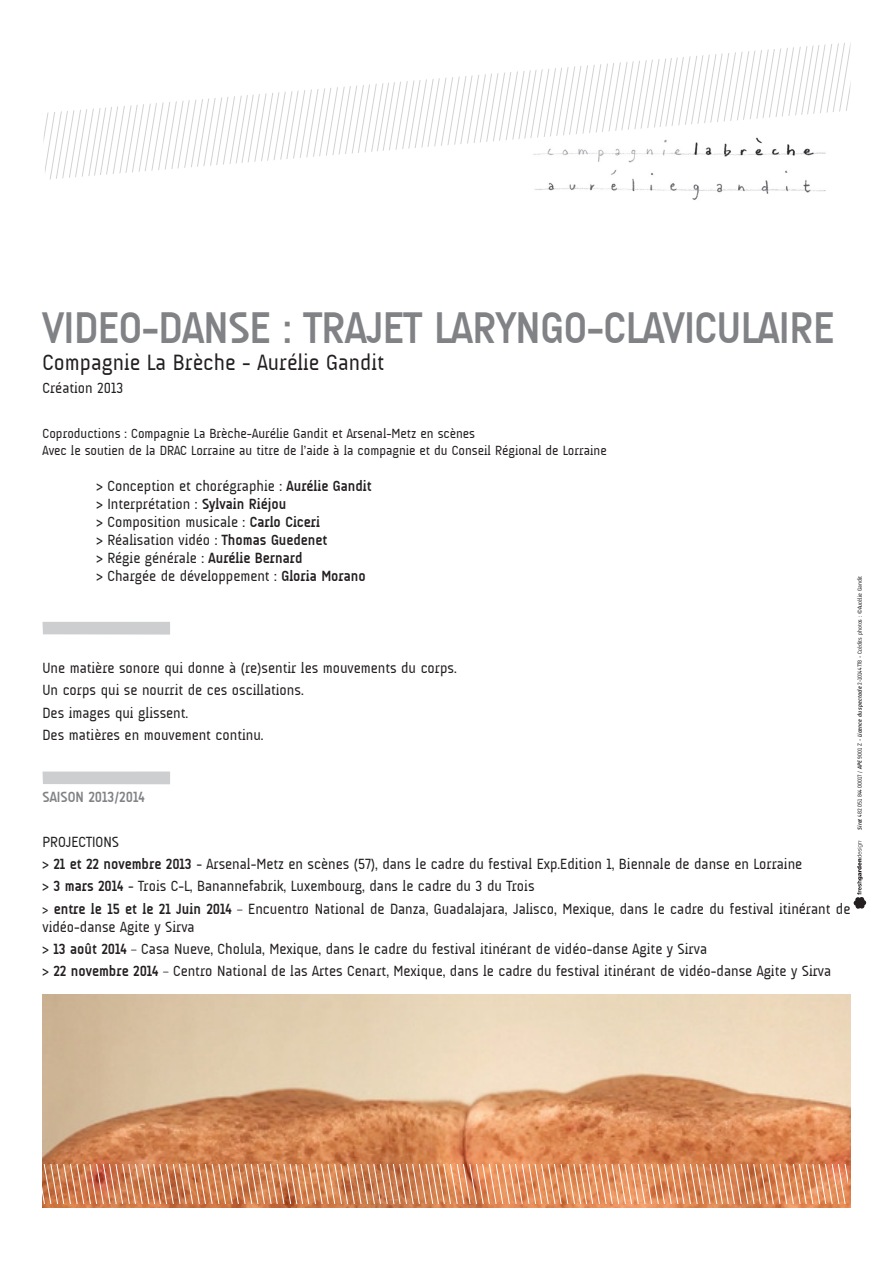
<style>
.page{position:relative;width:893px;height:1263px;background:#fff}
.page>*{position:absolute;margin:0;border:0;box-sizing:border-box;transform-origin:0 0}
.t1{font:700 45px "A Udimat";letter-spacing:-.01em;color:#808285}
.t2{font:22.5px "A Udimat";color:#231f20}
.t3{font:15px/18px "A Udimat";color:#231f20}
.t4{font:700 15px "A Udimat";color:#808285}
.t5{font:13.5px "A Udimat";color:#231f20}
.t6{font:6px "A Udimat";color:#231f20}
.s1{font-weight:700}
.s2{font-weight:700;font-style:italic}
.s3{font-size:13.5px}
</style>
<div class="page">
<div style="left:43px;top:622px;width:127px;height:12px;background:#cdced0"></div>
<div style="left:43px;top:771px;width:127px;height:13px;background:#cdced0"></div>
<svg style="left:43px;top:43px;width:807px;height:137px"></svg>
<img style="left:42px;top:994px;width:808px;height:213px">
<svg style="left:42px;top:1164px;width:806px;height:39px;background:#da9168"></svg>
<svg style="left:853px;top:840px;width:13px;height:69px"></svg>
<img style="left:514px;top:117px;width:335px;height:83px">
<p class="t1" style="left:43px;top:303px;width:793px">VIDEO-DANSE : TRAJET LARYNGO-CLAVICULAIRE</p>
<p class="t2" style="left:43px;top:350px;width:343px">Compagnie La Brèche - Aurélie Gandit</p>
<p class="t3" style="left:43px;top:378px;width:82px">Création 2013</p>
<p class="t5" style="left:43px;top:426px;width:434px">Coproductions : Compagnie La Brèche-Aurélie Gandit et Arsenal-Metz en scènes</p>
<p class="t5" style="left:43px;top:442px;width:566px">Avec le soutien de la DRAC Lorraine au titre de l’aide à la compagnie et du Conseil Régional de Lorraine</p>
<p class="t3" style="left:97px;top:476px;width:277px">&gt; Conception et chorégraphie : <span class="s1">Aurélie Gandit</span></p>
<p class="t3" style="left:97px;top:494px;width:191px">&gt; Interprétation : <span class="s1">Sylvain Riéjou</span></p>
<p class="t3" style="left:97px;top:512px;width:225px">&gt; Composition musicale : <span class="s1">Carlo Ciceri</span></p>
<p class="t3" style="left:97px;top:530px;width:232px">&gt; Réalisation vidéo : <span class="s1">Thomas Guedenet</span></p>
<p class="t3" style="left:97px;top:548px;width:207px">&gt; Régie générale : <span class="s1">Aurélie Bernard</span></p>
<p class="t3" style="left:97px;top:566px;width:271px">&gt; Chargée de développement : <span class="s1">Gloria Morano</span></p>
<p class="t6" style="left:856px;top:830px;width:256px;rotate:-90deg"><span class="s2">Siret</span> 482 051 844 00017 / <span class="s2">APE</span> 9001 Z - <span class="s2">Licence du spectacle</span> 2-10144778 - Crédits photos : ©Aurélie Gandit</p>
<p class="t3" style="left:43px;top:659px;width:416px">Une matière sonore qui donne à (re)sentir les mouvements du corps.</p>
<p class="t3" style="left:43px;top:681px;width:263px">Un corps qui se nourrit de ces oscillations.</p>
<p class="t3" style="left:43px;top:703px;width:147px">Des images qui glissent.</p>
<p class="t3" style="left:43px;top:726px;width:223px">Des matières en mouvement continu.</p>
<p class="t4" style="left:43px;top:789px;width:104px">SAISON 2013/2014</p>
<p class="t3" style="left:43px;top:833px;width:78px">PROJECTIONS</p>
<p class="t3" style="left:43px;top:855px;width:761px">&gt; <span class="s1">21 et 22 novembre 2013</span> - Arsenal-Metz en scènes (57), dans le cadre du festival Exp.Edition 1, Biennale de danse en Lorraine</p>
<p class="t3" style="left:43px;top:877px;width:494px">&gt; <span class="s1">3 mars 2014</span> - Trois C-L, Banannefabrik, Luxembourg, dans le cadre du 3 du Trois</p>
<p class="t3" style="left:43px;top:899px;width:809px"><span class="s3">&gt;</span> <span class="s1">entre le 15 et le 21 Juin 2014</span> – Encuentro National de Danza, Guadalajara, Jalisco, Mexique, dans le cadre du festival itinérant de vidéo-danse Agite y Sirva</p>
<p class="t3" style="left:43px;top:940px;width:666px">&gt; <span class="s1">13 août 2014</span> – Casa Nueve, Cholula, Mexique, dans le cadre du festival itinérant de vidéo-danse Agite y Sirva</p>
<p class="t3" style="left:43px;top:962px;width:790px">&gt; <span class="s1">22 novembre 2014</span> – Centro National de las Artes Cenart, Mexique, dans le cadre du festival itinérant de vidéo-danse Agite y Sirva</p>
</div>
